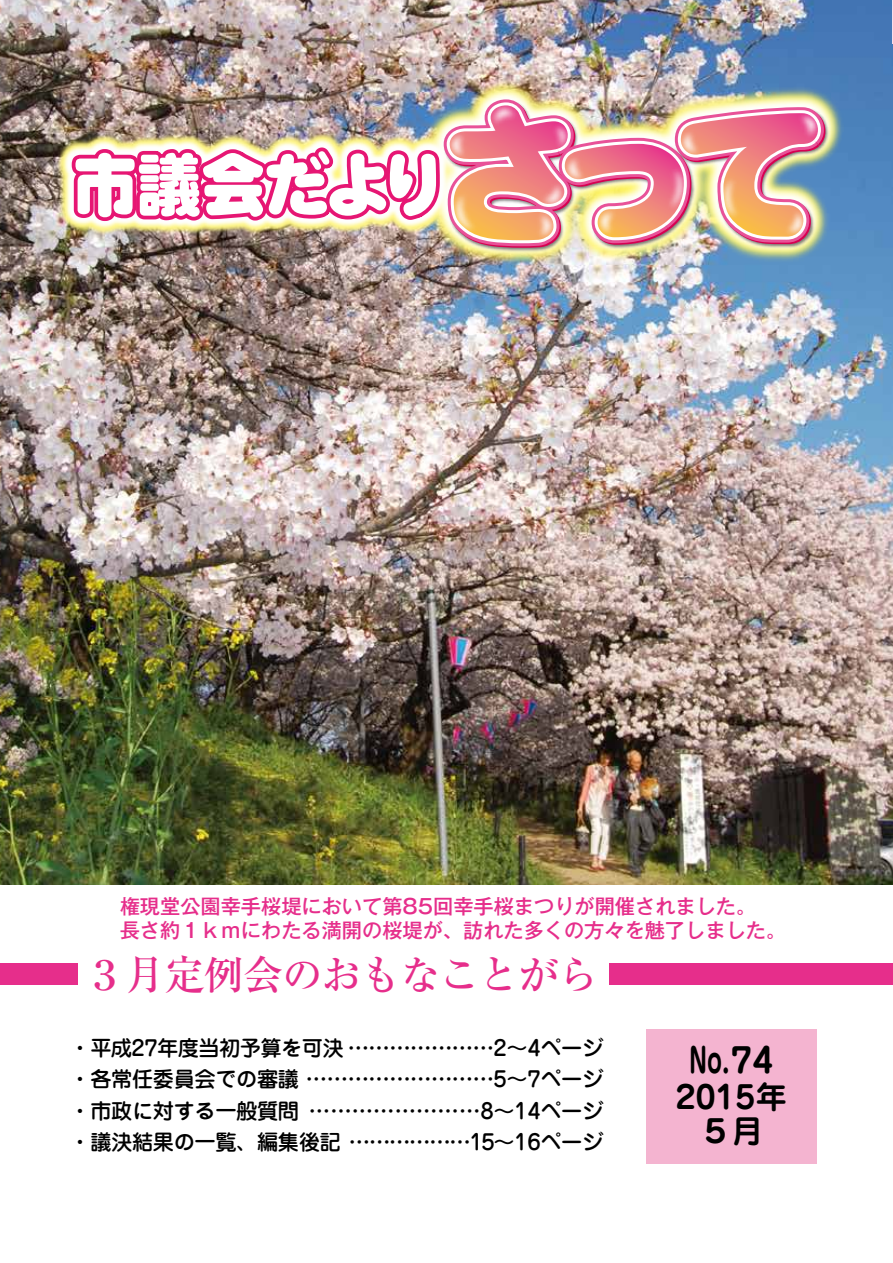
<style>
.page{position:relative;width:893px;height:1263px;background:#fff}
.page>*{position:absolute;margin:0;border:0;box-sizing:border-box;transform-origin:0 0}
.t1{font:500 40.5px "Ryumin Pro";letter-spacing:-.03em;color:#e62e8b}
.t2{font:700 34.05px "Jun 501 Pro";color:#000;scale:.7 1}
.t3{font:700 31.5px/34px "Jun 501 Pro";color:#000;text-align:center}
.t4{font:500 21.3px/31.5px "Jun 34 Pro";letter-spacing:-.02em;color:#000;text-align:right}
.t5{font:500 20.25px/24.3px "Gothic MB101 Pro";color:#e62e8b}
</style>
<div class="page">
<img style="left:0;top:0;width:893px;height:884px">
<img style="left:6px;top:81px;width:325px;height:205px">
<img style="left:331px;top:0;width:562px;height:356px">
<img style="left:12px;top:87px;width:391px;height:193px">
<img style="left:734px;top:188px;width:124px;height:99px">
<img style="left:68px;top:91px;width:562px;height:165px">
<img style="left:399px;top:82px;width:43px;height:127px">
<img style="left:442px;top:55px;width:125px;height:87px">
<img style="left:487px;top:231px;width:118px;height:58px">
<img style="left:403px;top:142px;width:124px;height:140px">
<img style="left:503px;top:74px;width:116px;height:126px">
<img style="left:515px;top:105px;width:115px;height:126px">
<img style="left:548px;top:159px;width:119px;height:127px">
<img style="left:617px;top:118px;width:54px;height:142px">
<img style="left:630px;top:80px;width:118px;height:126px">
<img style="left:748px;top:63px;width:121px;height:125px">
<img style="left:734px;top:160px;width:121px;height:125px">
<img style="left:671px;top:127px;width:118px;height:142px">
<div style="left:646px;top:1029px;width:170px;height:134px;background:#f4b4d0"></div>
<div style="left:610px;top:963px;width:283px;height:21px;background:#e62e8b"></div>
<div style="left:0;top:963px;width:78px;height:21px;background:#e62e8b"></div>
<p class="t5" style="left:120px;top:892px;width:668px">権現堂公園幸手桜堤において第85回幸手桜まつりが開催されました。<br>長さ約１ｋｍにわたる満開の桜堤が、訪れた多くの方々を魅了しました。</p>
<h1 class="t1" style="left:84px;top:943px;width:515px">３月定例会のおもなことがら</h1>
<p class="t4" style="left:69px;top:1030px;width:535px">・平成27年度当初予算を可決 …………………2～4ページ・各常任委員会での審議 ………………………5～7ページ……………………8～14ページ<br>・議決結果の一覧、編集後記 ………………15～16ページ</p>
<p class="t4" style="left:69px;top:1093px;width:231px">・市政に対する一般質問</p>
<h2 class="t2" style="left:689px;top:1033px;width:122px">No.74</h2>
<h3 class="t3" style="left:676px;top:1077px;width:112px">2015年<br>５月</h3>
</div>
